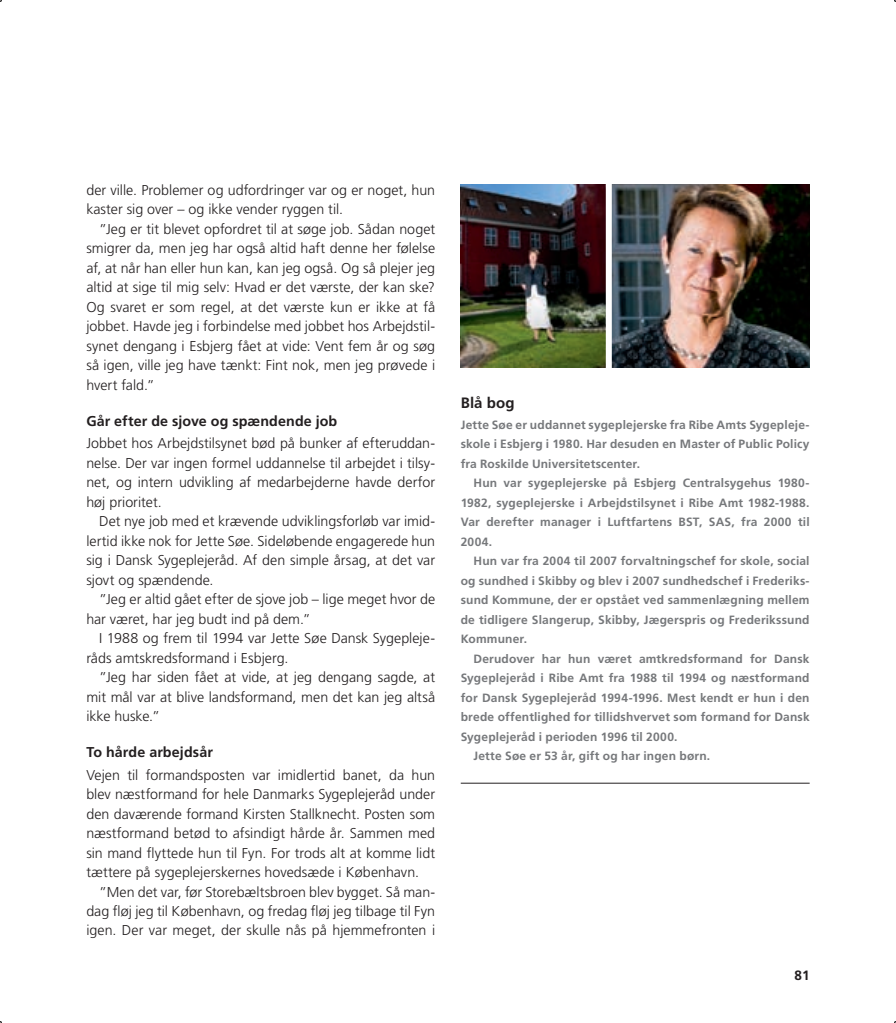
<style>
.page{position:relative;width:896px;height:1023px;background:#fff}
.page>*{position:absolute;margin:0;border:0;box-sizing:border-box;transform-origin:0 0}
.t1{font:700 15px "Frutiger";letter-spacing:.01em;color:#231f20}
.t2{font:300 14.25px/19.5px "Frutiger";color:#231f20;text-align:justify}
.t3{font:700 14.25px "Frutiger";letter-spacing:.01em;color:#231f20}
.t4{font:700 13.5px "Frutiger";color:#231f20}
.t5{font:700 12px/19.5px "Frutiger";letter-spacing:.015em;color:#76787b;text-align:justify}
</style>
<div class="page">
<img style="left:460px;top:184px;width:349px;height:183px">
<hr style="left:460px;top:783px;width:349px;height:1px;background:#231f20">
<div style="left:605px;top:181px;width:6px;height:219px;background:#fff"></div>
<p class="t2" style="left:86px;top:180px;width:350px">der ville. Problemer og udfordringer var og er noget, hun kaster sig over – og ikke vender ryggen til.</p>
<p class="t2" style="left:86px;top:219px;width:350px;text-indent:13px">”Jeg er tit blevet opfordret til at søge job. Sådan noget smigrer da, men jeg har også altid haft denne her følelse af, at når han eller hun kan, kan jeg også. Og så plejer jeg altid at sige til mig selv: Hvad er det værste, der kan ske?<br>Og svaret er som regel, at det værste kun er ikke at få jobbet. Havde jeg i forbindelse med jobbet hos Arbejdstil&shy;synet dengang i Esbjerg fået at vide: Vent fem år og søg så igen, ville jeg have tænkt: Fint nok, men jeg prøvede i hvert fald.”</p>
<p class="t3" style="left:86px;top:412px;width:252px">Går efter de sjove og spændende job</p>
<p class="t2" style="left:86px;top:433px;width:350px">Jobbet hos Arbejdstilsynet bød på bunker af efteruddan&shy;nelse. Der var ingen formel uddannelse til arbejdet i tilsy&shy;net, og intern udvikling af medarbejderne havde derfor høj prioritet.</p>
<p class="t2" style="left:86px;top:511px;width:350px;text-indent:13px">Det nye job med et krævende udviklingsforløb var imid&shy;lertid ikke nok for Jette Søe. Sideløbende engagerede hun sig i Dansk Sygeplejeråd. Af den simple årsag, at det var sjovt og spændende.</p>
<p class="t2" style="left:86px;top:589px;width:350px;text-indent:13px">”Jeg er altid gået efter de sjove job – lige meget hvor de har været, har jeg budt ind på dem.”</p>
<p class="t2" style="left:86px;top:628px;width:350px;text-indent:13px">I 1988 og frem til 1994 var Jette Søe Dansk Sygepleje&shy;råds amtskredsformand i Esbjerg.</p>
<p class="t2" style="left:86px;top:667px;width:350px;text-indent:13px">”Jeg har siden fået at vide, at jeg dengang sagde, at mit mål var at blive landsformand, men det kan jeg altså ikke huske.”</p>
<p class="t3" style="left:86px;top:744px;width:128px">To hårde arbejdsår</p>
<p class="t2" style="left:86px;top:765px;width:350px">Vejen til formandsposten var imidlertid banet, da hun blev næstformand for hele Danmarks Sygeplejeråd under den daværende formand Kirsten Stallknecht. Posten som næstformand betød to afsindigt hårde år. Sammen med sin mand flyttede hun til Fyn. For trods alt at komme lidt tættere på sygeplejerskernes hovedsæde i København.</p>
<p class="t2" style="left:86px;top:882px;width:350px;text-indent:13px">”Men det var, før Storebæltsbroen blev bygget. Så man&shy;dag fløj jeg til København, og fredag fløj jeg tilbage til Fyn igen. Der var meget, der skulle nås på hjemmefronten i</p>
<p class="t1" style="left:460px;top:394px;width:55px">Blå bog</p>
<p class="t5" style="left:460px;top:415px;width:350px">Jette Søe er uddannet sygeplejerske fra Ribe Amts Sygepleje&shy;skole i Esbjerg i 1980. Har desuden en Master of Public Policy fra Roskilde Universitetscenter.</p>
<p class="t5" style="left:460px;top:473px;width:350px;text-indent:13px">Hun var sygeplejerske på Esbjerg Centralsygehus 1980- 1982, sygeplejerske i Arbejdstilsynet i Ribe Amt 1982-1988.<br>Var derefter manager i Luftfartens BST, SAS, fra 2000 til 2004.</p>
<p class="t5" style="left:460px;top:551px;width:350px;text-indent:13px">Hun var fra 2004 til 2007 forvaltningschef for skole, social og sundhed i Skibby og blev i 2007 sundhedschef i Frederiks&shy;sund Kommune, der er opstået ved sammenlægning mellem de tidligere Slangerup, Skibby, Jægerspris og Frederikssund Kommuner.</p>
<p class="t5" style="left:473px;top:649px;width:337px">Derudover har hun været amtkredsformand for Dansk</p>
<p class="t5" style="left:460px;top:668px;width:350px">Sygeplejeråd i Ribe Amt fra 1988 til 1994 og næstformand</p>
<p class="t5" style="left:460px;top:688px;width:350px">for Dansk Sygeplejeråd 1994-1996. Mest kendt er hun i den</p>
<p class="t5" style="left:460px;top:707px;width:350px">brede offentlighed for tillidshvervet som formand for Dansk</p>
<p class="t5" style="left:460px;top:727px;width:218px">Sygeplejeråd i perioden 1996 til 2000.</p>
<p class="t5" style="left:473px;top:746px;width:238px">Jette Søe er 53 år, gift og har ingen børn.</p>
<p class="t4" style="left:794px;top:967px;width:17px">81</p>
</div>
